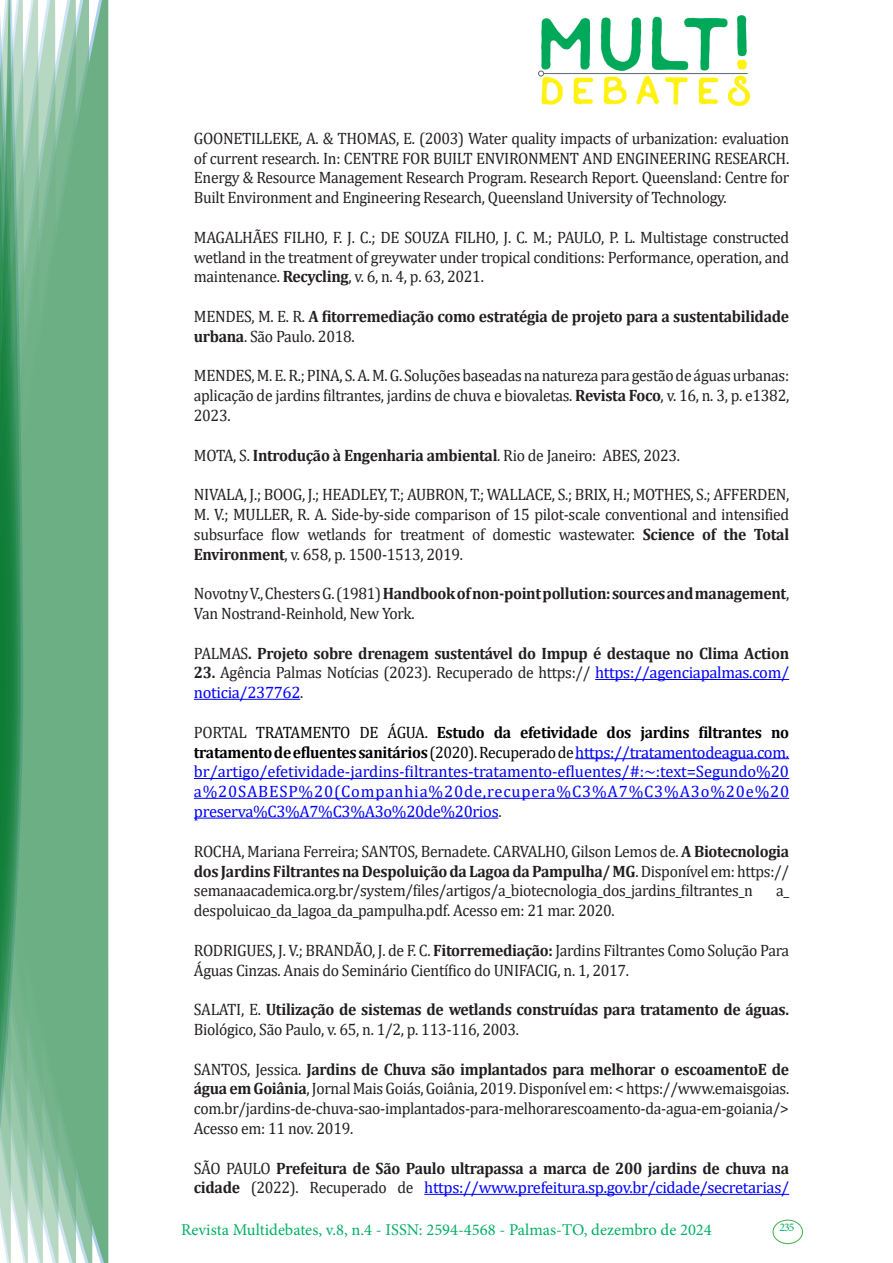
<style>
.page{position:relative;width:893px;height:1263px;background:#fff}
.page>*{position:absolute;margin:0;border:0;box-sizing:border-box;transform-origin:0 0}
.texto{font:16.5px/19.8px "Cambria";letter-spacing:-.02em;color:#231f20;text-align:justify;scale:.95 1}
.texto-2{font:700 16.5px/19.8px "Cambria";letter-spacing:-.02em;color:#231f20;scale:.95 1}
.texto-3{font:16.5px/19.8px "Cambria";letter-spacing:.005em;color:#00f;text-align:justify}
.t1{font:16.5px "Minion Pro";color:#00b064}
.t2{font:11.7px "Minion Pro";color:#00b064}
.s1{font-weight:700}
.s2{font-weight:400}
.s3{color:#00f}
.s4{color:#231f20}
.s5{color:#000}
.s6{font-weight:700;color:#000}
.s7{font-weight:400;color:#00f}
</style>
<div class="page">
<div style="left:95px;top:0;width:14px;height:1263px;background:#6caf84"></div>
<svg style="left:79px;top:0;width:16px;height:1263px;fill:#6caf84"></svg>
<svg style="left:62px;top:0;width:17px;height:1263px;fill:#6caf84"></svg>
<svg style="left:45px;top:0;width:17px;height:1263px;fill:#6caf84"></svg>
<svg style="left:30px;top:0;width:15px;height:1263px;fill:#6caf84"></svg>
<svg style="left:0;top:0;width:30px;height:1263px"></svg>
<div style="left:772px;top:1219px;width:31px;height:25px;border:1px solid #40ae49;border-radius:50%"></div>
<img style="left:538px;top:16px;width:211px;height:90px">
<hr style="left:595px;top:679px;width:194px;height:1px;background:#00f">
<hr style="left:194px;top:699px;width:106px;height:1px;background:#00f">
<hr style="left:575px;top:758px;width:214px;height:1px;background:#00f">
<hr style="left:194px;top:778px;width:595px;height:1px;background:#00f">
<hr style="left:194px;top:798px;width:595px;height:1px;background:#00f">
<hr style="left:194px;top:818px;width:304px;height:1px;background:#00f">
<hr style="left:424px;top:1194px;width:365px;height:1px;background:#00f">
<p class="texto" style="left:194px;top:128px;width:628px">GOONETILLEKE, A. &amp; THOMAS, E. (2003) Water quality impacts of urbanization: evaluation of current research. In: CENTRE FOR BUILT ENVIRONMENT AND ENGINEERING RESEARCH.<br>Energy &amp; Resource Management Research Program. Research Report. Queensland: Centre for Built Environment and Engineering Research, Queensland University of Technology.</p>
<p class="texto" style="left:194px;top:227px;width:628px">MAGALHÃES FILHO, F. J. C.; DE SOUZA FILHO, J. C. M.; PAULO, P. L. Multistage constructed wetland in the treatment of greywater under tropical conditions: Performance, operation, and maintenance. <span class="s1">Recycling</span>, v. 6, n. 4, p. 63, 2021.</p>
<p class="texto-2" style="left:194px;top:306px;width:628px"><span class="s2">MENDES, M. E. R.</span> A fitorremediação como estratégia de projeto para a sustentabilidade urbana<span class="s2">. São Paulo. 2018.</span></p>
<p class="texto" style="left:194px;top:366px;width:628px">MENDES, M. E. R.; PINA, S. A. M. G. Soluções baseadas na natureza para gestão de águas urbanas: aplicação de jardins filtrantes, jardins de chuva e biovaletas. <span class="s1">Revista Foco</span>, v. 16, n. 3, p. e1382, 2023.</p>
<p class="texto" style="left:194px;top:445px;width:513px">MOTA, S. <span class="s1">Introdução à Engenharia ambiental</span>. Rio de Janeiro: ABES, 2023.</p>
<p class="texto" style="left:194px;top:485px;width:628px">NIVALA, J.; BOOG, J.; HEADLEY, T.; AUBRON, T.; WALLACE, S.; BRIX, H.; MOTHES, S.; AFFERDEN, M. V.; MULLER, R. A. Side-by-side comparison of 15 pilot-scale conventional and intensified subsurface flow wetlands for treatment of domestic wastewater. <span class="s1">Science of the Total Environment</span>, v. 658, p. 1500-1513, 2019.</p>
<p class="texto" style="left:194px;top:584px;width:628px">Novotny V., Chesters G. (1981) <span class="s1">Handbook of non-point pollution: sources and management</span>,<br>Van Nostrand-Reinhold, New York.</p>
<p class="texto-2" style="left:194px;top:643px;width:628px"><span class="s2">PALMAS</span>. Projeto sobre drenagem sustentável do Impup é destaque no Clima Action</p>
<p class="texto" style="left:194px;top:663px;width:628px"><span class="s1">23.</span> Agência Palmas Notícias (2023). Recuperado de https:// <span class="s3">https://agenciapalmas.com/ noticia/237762</span>.</p>
<p class="texto-3" style="left:194px;top:722px;width:597px"><span class="s4">PORTAL</span> <span class="s5">TRATAMENTO DE ÁGUA.</span> <span class="s6">Estudo da efetividade dos jardins filtrantes no tratamento de efluentes sanitários</span> <span class="s5">(2020). Recuperado de</span> https://tratamentodeagua.com. br/artigo/efetividade-jardins-filtrantes-tratamento-efluentes/#:~:text=Segundo%20 a%20SABESP%20(Companhia%20de,recupera%C3%A7%C3%A3o%20e%20 preserva%C3%A7%C3%A3o%20de%20rios<span class="s4">.</span></p>
<p class="texto" style="left:194px;top:841px;width:628px">ROCHA, Mariana Ferreira; SANTOS, Bernadete. CARVALHO, Gilson Lemos de. <span class="s1">A Biotecnologia dos Jardins Filtrantes na Despoluição da Lagoa da Pampulha/ MG</span>. Disponível em: https:// semanaacademica.org.br/system/files/artigos/a_biotecnologia_dos_jardins_filtrantes_n</p>
<p class="texto" style="left:776px;top:881px;width:15px">a_</p>
<p class="texto" style="left:194px;top:900px;width:445px">despoluicao_da_lagoa_da_pampulha.pdf. Acesso em: 21 mar. 2020.</p>
<p class="texto" style="left:194px;top:940px;width:628px">RODRIGUES, J. V.; BRANDÃO, J. de F. C. <span class="s1">Fitorremediação:</span> Jardins Filtrantes Como Solução Para<br>Águas Cinzas. Anais do Seminário Científico do UNIFACIG, n. 1, 2017.</p>
<p class="texto-2" style="left:194px;top:999px;width:628px"><span class="s2">SALATI, E.</span> Utilização de sistemas de wetlands construídas para tratamento de águas.<br><span class="s2">Biológico, São Paulo, v. 65, n. 1/2, p. 113-116, 2003.</span></p>
<p class="texto" style="left:194px;top:1059px;width:628px">SANTOS, Jessica. <span class="s1">Jardins de Chuva são implantados para melhorar o escoamentoE de água em Goiânia</span>, Jornal Mais Goiás, Goiânia, 2019. Disponível em: &lt; https://www.emaisgoias. com.br/jardins-de-chuva-sao-implantados-para-melhorarescoamento-da-agua-em-goiania/&gt; Acesso em: 11 nov. 2019.</p>
<p class="texto-2" style="left:194px;top:1157px;width:628px"><span class="s2">SÃO PAULO</span> Prefeitura de São Paulo ultrapassa a marca de 200 jardins de chuva na cidade <span class="s2">(2022). Recuperado de</span> <span class="s7">https://www.prefeitura.sp.gov.br/cidade/secretarias/</span></p>
<p class="t1" style="left:181px;top:1218px;width:532px">Revista Multidebates, v.8, n.4 - ISSN: 2594-4568 - Palmas-TO, dezembro de 2024</p>
<p class="t2" style="left:779px;top:1219px;width:16px">235</p>
</div>
